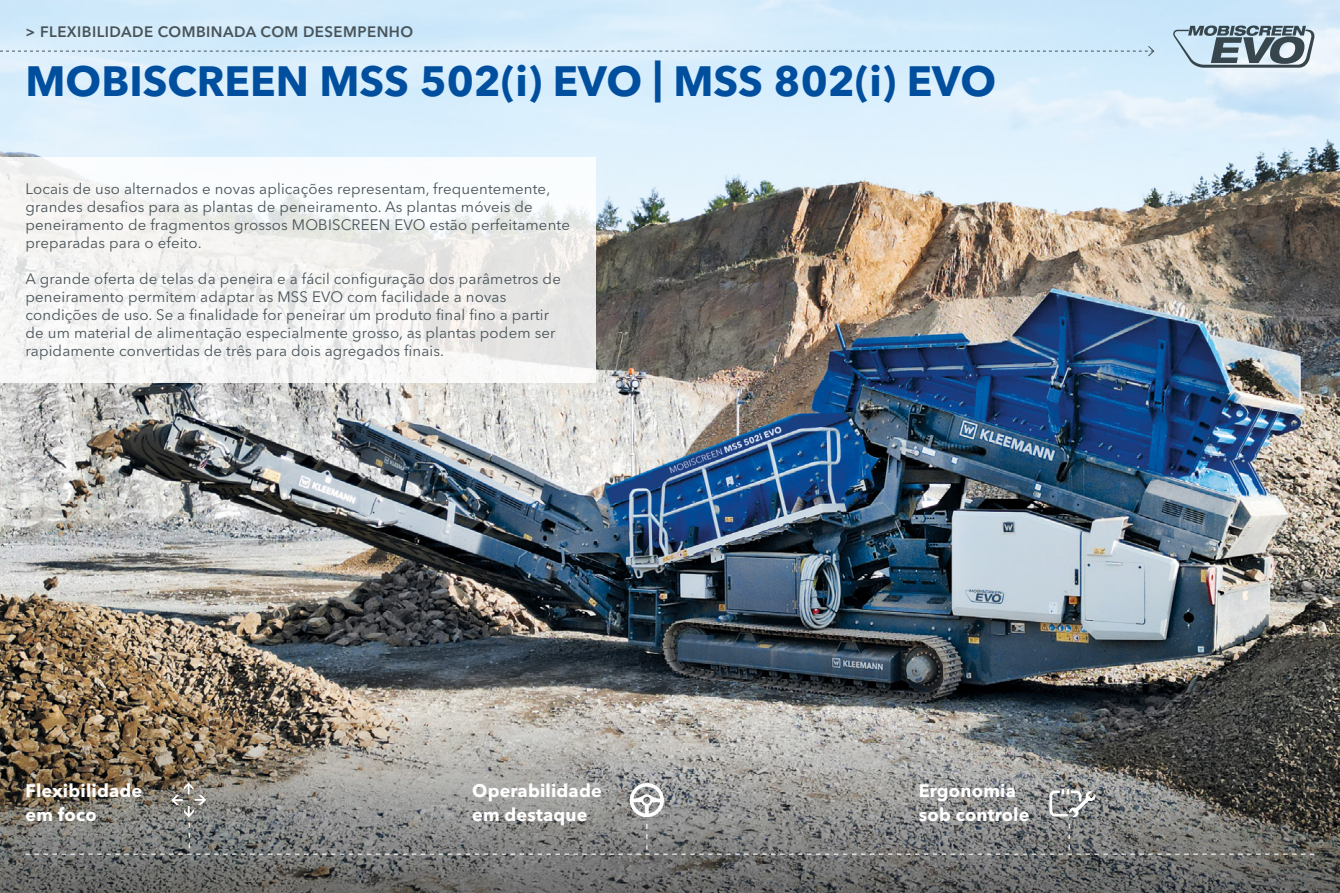
<style>
.page{position:relative;width:1340px;height:893px;background:#fff}
.page>*{position:absolute;margin:0;border:0;box-sizing:border-box;transform-origin:0 0}
.t1{font:700 42px "Avenir Next LT Pro";color:#004f9f}
.t2{font:700 18px/24px "Avenir Next LT Pro";letter-spacing:.01em;color:#fff}
.t3{font:15px/18px "Avenir Next LT Pro";letter-spacing:.01em;color:#485358}
.t4{font:600 15px "Avenir Next LT Pro";letter-spacing:.03em;color:#485358}
</style>
<div class="page">
<img style="left:0;top:0;width:1339px;height:704px">
<svg style="left:0;top:157px;width:595px;height:226px;fill:#f5f4f3"></svg>
<img style="left:0;top:704px;width:1339px;height:189px">
<svg style="left:1173px;top:26px;width:141px;height:42px"></svg>
<svg style="left:0;top:45px;width:1154px;height:12px"></svg>
<svg style="left:25px;top:782px;width:1289px;height:73px"></svg>
<p class="t4" style="left:26px;top:22px;width:389px">&gt; FLEXIBILIDADE COMBINADA COM DESEMPENHO</p>
<h1 class="t1" style="left:26px;top:56px;width:972px">MOBISCREEN MSS 502(i) EVO | MSS 802(i) EVO</h1>
<p class="t3" style="left:26px;top:180px;width:546px">Locais de uso alternados e novas aplicações representam, frequentemente, grandes desafios para as plantas de peneiramento. As plantas móveis de peneiramento de fragmentos grossos MOBISCREEN EVO estão perfeitamente preparadas para o efeito.</p>
<p class="t3" style="left:26px;top:270px;width:537px">A grande oferta de telas da peneira e a fácil configuração dos parâmetros de peneiramento permitem adaptar as MSS EVO com facilidade a novas condições de uso. Se a finalidade for peneirar um produto final fino a partir de um material de alimentação especialmente grosso, as plantas podem ser rapidamente convertidas de três para dois agregados finais.</p>
<p class="t2" style="left:25px;top:778px;width:118px">Flexibilidade em foco</p>
<p class="t2" style="left:472px;top:778px;width:131px">Operabilidade em destaque</p>
<p class="t2" style="left:918px;top:778px;width:112px">Ergonomia sob controle</p>
</div>
